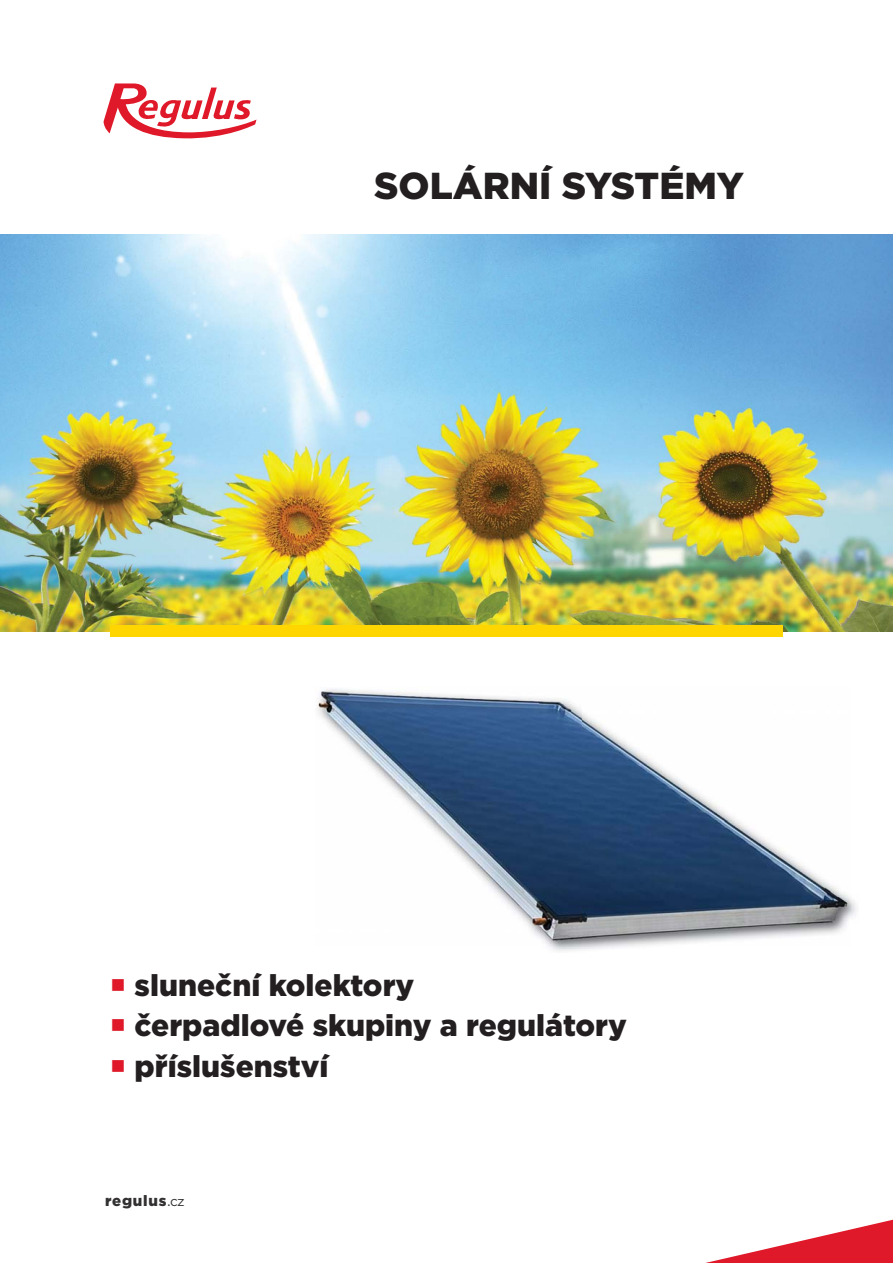
<style>
.page{position:relative;width:893px;height:1263px;background:#fff}
.page>*{position:absolute;margin:0;border:0;box-sizing:border-box;transform-origin:0 0}
.t1{font:900 37.5px "Gotham";color:#231f20}
.t2{font:900 30px "Gotham";color:#231f20}
.t3{font:900 15px "Gotham";letter-spacing:.05em;color:#323031}
.s1{color:#df1929}
.s2{font-weight:400}
.s3{font-weight:400;font-size:13.5px}
</style>
<div class="page">
<img style="left:0;top:234px;width:893px;height:398px">
<svg style="left:104px;top:83px;width:152px;height:56px"></svg>
<svg style="left:705px;top:1219px;width:188px;height:44px"></svg>
<div style="left:110px;top:625px;width:672px;height:12px;background:#ffd600"></div>
<img style="left:850px;top:898px;width:6px;height:19px">
<img style="left:317px;top:689px;width:533px;height:259px">
<p class="t1" style="left:374px;top:171px;width:371px">SOLÁRNÍ SYSTÉMY</p>
<p class="t2" style="left:110px;top:974px;width:306px"><span class="s1">○</span> sluneční kolektory</p>
<p class="t2" style="left:110px;top:1014px;width:519px"><span class="s1">○</span> čerpadlové skupiny a regulátory</p>
<p class="t2" style="left:110px;top:1054px;width:220px"><span class="s1">○</span> příslušenství</p>
<p class="t3" style="left:105px;top:1195px;width:81px">regulus<span class="s2">.</span><span class="s3">cz</span></p>
</div>
